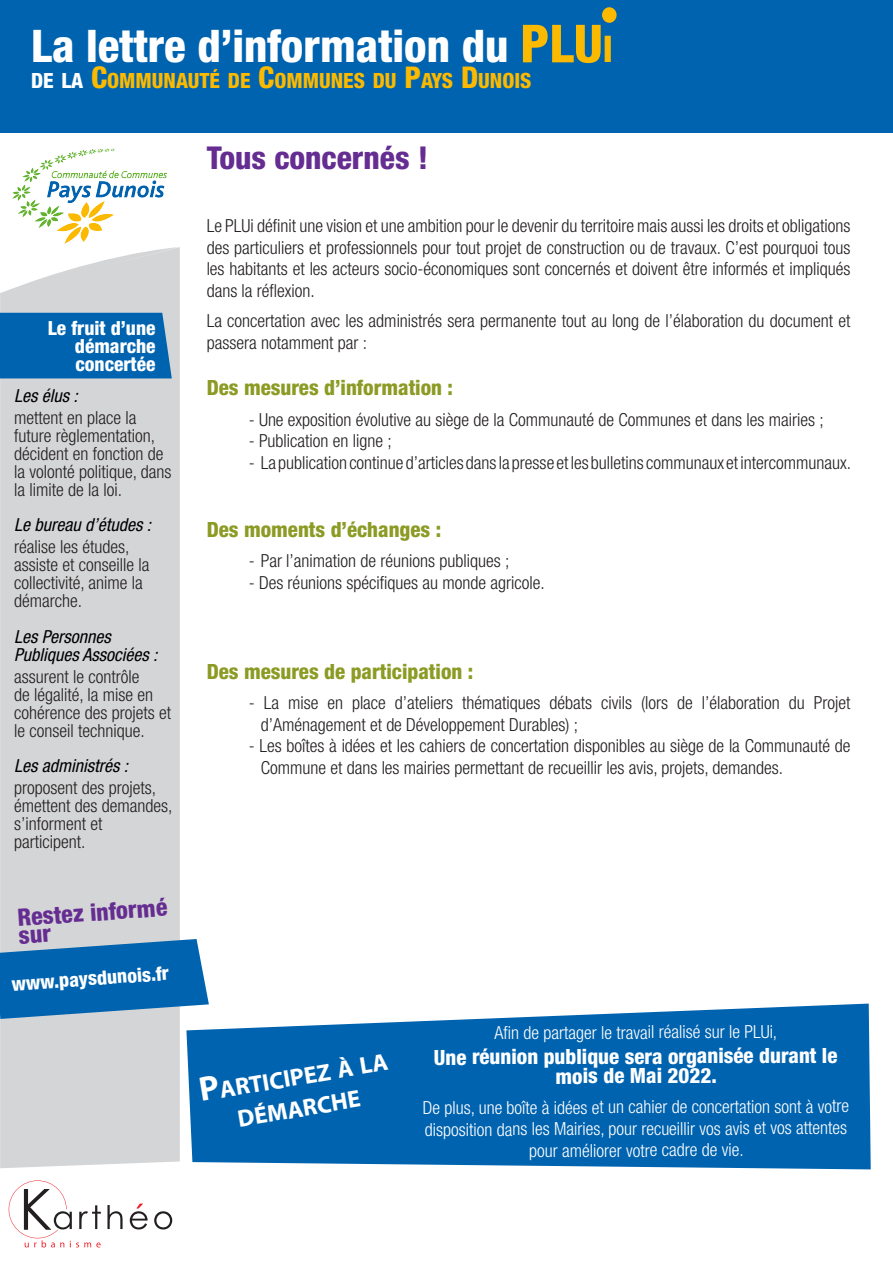
<style>
.page{position:relative;width:893px;height:1263px;background:#fff}
.page>*{position:absolute;margin:0;border:0;box-sizing:border-box;transform-origin:0 0}
.t1{font:800 condensed 45px "Helvetica Neue LT Std";color:#fff}
.t2{font:800 condensed 31.5px "Helvetica Neue LT Std";color:#652d91}
.t3{font:700 24.15px "Myriad Pro";color:#fff}
.t4{font:800 condensed 24px "Helvetica Neue LT Std";color:#652d91}
.t5{font:800 condensed 21px "Helvetica Neue LT Std";color:#8b9b24}
.t6{font:800 condensed 21px/19.5px "Helvetica Neue LT Std";letter-spacing:-.005em;color:#fff;text-align:center}
.t7{font:800 condensed 21px "Helvetica Neue LT Std";color:#fbb900}
.t8{font:800 condensed 19.5px/18px "Helvetica Neue LT Std";color:#fff;text-align:justify}
.t9{font:300 condensed 18px/18px "Helvetica Neue LT Std";color:#231f20}
.t10{font:300 condensed 18px/21.6px "Helvetica Neue LT Std";letter-spacing:-.005em;color:#fff;text-align:center}
.t11{font:italic condensed 18px/18px "Helvetica Neue LT Std";color:#000}
.s1{font-size:52.5px;color:#fbb900}
.s2{font-size:36.75px;color:#fbb900}
.s3{color:#fff}
.s4{font-size:30px}
</style>
<div class="page">
<div style="left:0;top:0;width:893px;height:133px;background:#0063af"></div>
<div style="left:0;top:247px;width:180px;height:921px;background:#d4d5d6"></div>
<img style="left:13px;top:149px;width:154px;height:95px">
<svg style="left:9px;top:1180px;width:92px;height:67px"></svg>
<svg style="left:107px;top:1205px;width:16px;height:24px"></svg>
<svg style="left:154px;top:1211px;width:18px;height:18px"></svg>
<svg style="left:130px;top:1203px;width:18px;height:26px"></svg>
<svg style="left:186px;top:1003px;width:685px;height:166px;background:#1b73b7"></svg>
<div style="left:0;top:313px;width:172px;height:65px;background:#0063af"></div>
<div style="left:602px;top:7px;width:15px;height:16px;background:#fbb900;border-radius:50%"></div>
<svg style="left:200px;top:1075px;width:20px;height:26px"></svg>
<svg style="left:0;top:928px;width:209px;height:91px;background:#4087bc"></svg>
<p class="t1" style="left:31px;top:18px;width:583px">La lettre d’information du <span class="s1">PLU</span><span class="s2">I</span></p>
<p class="t7" style="left:31px;top:67px;width:502px"><span class="s3">DE LA</span> <span class="s4">C</span>OMMUNAUTÉ DE <span class="s4">C</span>OMMUNES DU <span class="s4">P</span>AYS <span class="s4">D</span>UNOIS</p>
<p class="t8" style="left:75px;top:318px;width:82px;text-indent:-27px">Le fruit d’une démarche concertée</p>
<p class="t11" style="left:14px;top:387px;width:65px">Les élus :</p>
<p class="t9" style="left:14px;top:409px;width:159px">mettent en place la future règlementation, décident en fonction de la volonté politique, dans la limite de la loi.</p>
<p class="t11" style="left:14px;top:516px;width:138px">Le bureau d’études :</p>
<p class="t9" style="left:14px;top:538px;width:137px">réalise les études, assiste et conseille la collectivité, anime la démarche.</p>
<p class="t11" style="left:14px;top:627px;width:145px">Les Personnes<br>Publiques Associées :</p>
<p class="t9" style="left:14px;top:667px;width:158px">assurent le contrôle<br>de légalité, la mise en cohérence des projets et le conseil technique.</p>
<p class="t11" style="left:14px;top:757px;width:115px">Les administrés :</p>
<p class="t9" style="left:14px;top:778px;width:160px">proposent des projets, émettent des demandes, s’informent et participent.</p>
<p class="t4" style="left:16px;top:903px;width:152px;rotate:-4deg">Restez informé</p>
<p class="t8" style="left:11px;top:974px;width:159px;rotate:-4deg">www.paysdunois.fr</p>
<p class="t2" style="left:207px;top:139px;width:223px">Tous concernés !</p>
<p class="t9" style="left:207px;top:215px;width:645px;line-height:21.6px;text-align:justify">Le PLUi définit une vision et une ambition pour le devenir du territoire mais aussi les droits et obligations des particuliers et professionnels pour tout projet de construction ou de travaux. C’est pourquoi tous les habitants et les acteurs socio-économiques sont concernés et doivent être informés et impliqués dans la réflexion.</p>
<p class="t9" style="left:207px;top:310px;width:645px;line-height:21.6px">La concertation avec les administrés sera permanente tout au long de l’élaboration du document et passera notamment par :</p>
<p class="t5" style="left:207px;top:375px;width:248px">Des mesures d’information :</p>
<p class="t9" style="left:249px;top:410px;width:576px">- Une exposition évolutive au siège de la Communauté de Communes et dans les mairies ;</p>
<p class="t9" style="left:249px;top:432px;width:145px">- Publication en ligne ;</p>
<p class="t9" style="left:249px;top:453px;width:604px">- La publication continue d’articles dans la presse et les bulletins communaux et intercommunaux.</p>
<p class="t5" style="left:207px;top:517px;width:236px">Des moments d’échanges :</p>
<p class="t9" style="left:249px;top:552px;width:262px">- Par l’animation de réunions publiques ;</p>
<p class="t9" style="left:249px;top:573px;width:298px">- Des réunions spécifiques au monde agricole.</p>
<p class="t5" style="left:207px;top:658px;width:268px">Des mesures de participation :</p>
<p class="t9" style="left:261px;top:692px;width:591px;line-height:21.6px;text-indent:-12px">- La mise en place d’ateliers thématiques débats civils (lors de l’élaboration du Projet d’Aménagement et de Développement Durables) ;</p>
<p class="t9" style="left:261px;top:735px;width:591px;line-height:21.6px;text-indent:-12px">- Les boîtes à idées et les cahiers de concertation disponibles au siège de la Communauté de<br>Commune et dans les mairies permettant de recueillir les avis, projets, demandes.</p>
<p class="t3" style="left:217px;top:1075px;width:172px;rotate:-10deg">articipez à la</p>
<p class="t3" style="left:235px;top:1104px;width:126px;rotate:-10deg">démarche</p>
<p class="t10" style="left:495px;top:1021px;width:284px">Afin de partager le travail réalisé sur le PLUi,</p>
<p class="t6" style="left:434px;top:1046px;width:405px">Une réunion publique sera organisée durant le mois de Mai 2022.</p>
<p class="t10" style="left:423px;top:1096px;width:428px">De plus, une boîte à idées et un cahier de concertation sont à votre disposition dans les Mairies, pour recueillir vos avis et vos attentes pour améliorer votre cadre de vie.</p>
</div>
